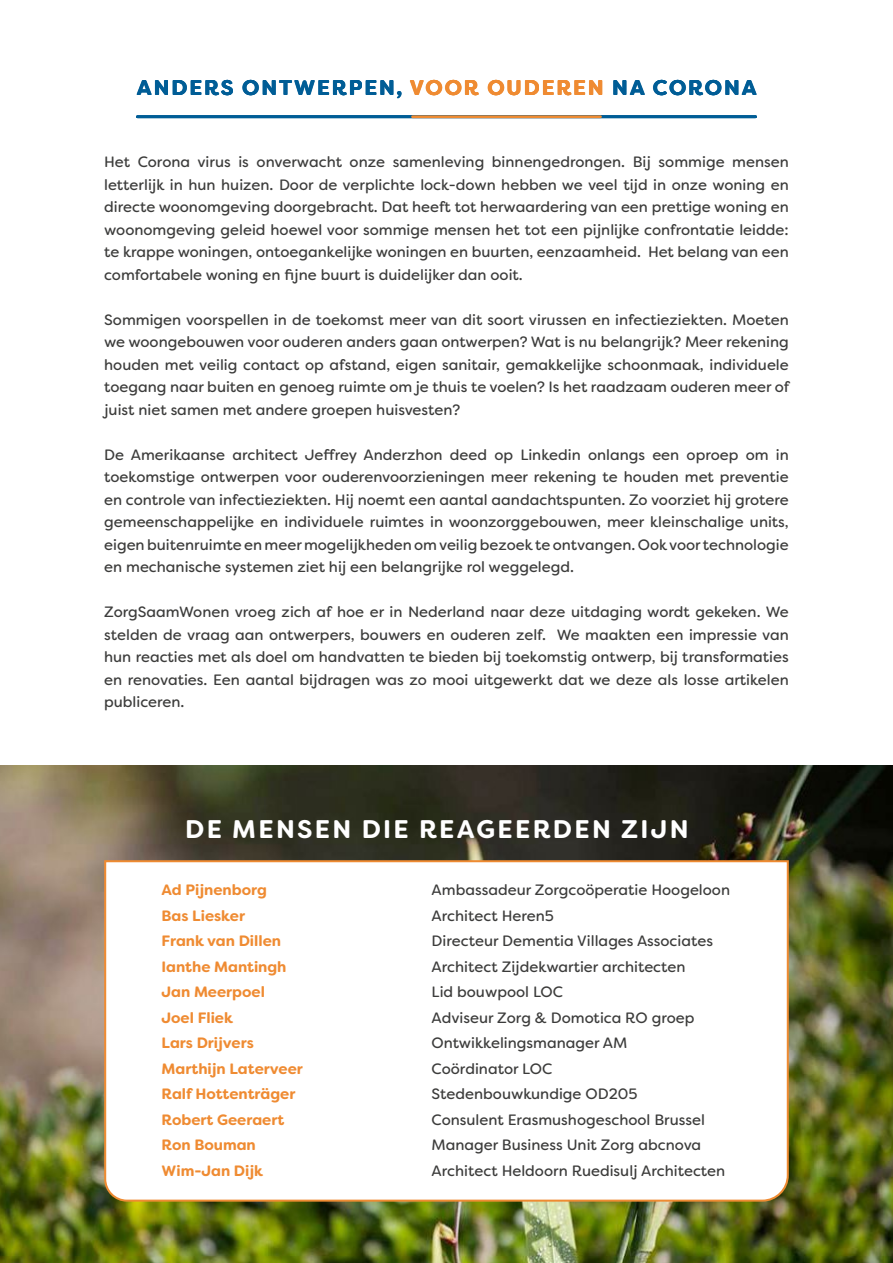
<style>
.page{position:relative;width:893px;height:1263px;background:#fff}
.page>*{position:absolute;margin:0;border:0;box-sizing:border-box;transform-origin:0 0}
.t1{font:700 25.5px "Filson Soft";letter-spacing:.09em;color:#fff}
.t2{font:700 21.3px "Filson Soft";letter-spacing:.09em;color:#005d96}
.t3{font:15px/22.5px "Filson Soft";color:#3c3c3b;text-align:justify}
.t4{font:700 15px "Filson Soft";color:#ef8b32}
.s1{color:#ef8b32}
</style>
<div class="page">
<img style="left:0;top:765px;width:893px;height:498px">
<svg style="left:103px;top:859px;width:687px;height:344px"></svg>
<hr style="left:137px;top:115px;width:619px;height:3px;background:#005d96">
<hr style="left:412px;top:115px;width:189px;height:3px;background:#ef8b32">
<h2 class="t2" style="left:137px;top:74px;width:621px">ANDERS ONTWERPEN, <span class="s1">VOOR OUDEREN</span> NA CORONA</h2>
<p class="t3" style="left:104px;top:151px;width:686px">Het Corona virus is onverwacht onze samenleving binnengedrongen. Bij sommige mensen letterlijk in hun huizen. Door de verplichte lock-down hebben we veel tijd in onze woning en directe woonomgeving doorgebracht. Dat heeft tot herwaardering van een prettige woning en woonomgeving geleid hoewel voor sommige mensen het tot een pijnlijke confrontatie leidde: te krappe woningen, ontoegankelijke woningen en buurten, eenzaamheid. Het belang van een comfortabele woning en fijne buurt is duidelijker dan ooit.</p>
<p class="t3" style="left:104px;top:308px;width:687px">Sommigen voorspellen in de toekomst meer van dit soort virussen en infectieziekten. Moeten we woongebouwen voor ouderen anders gaan ontwerpen? Wat is nu belangrijk? Meer rekening houden met veilig contact op afstand, eigen sanitair, gemakkelijke schoonmaak, individuele toegang naar buiten en genoeg ruimte om je thuis te voelen? Is het raadzaam ouderen meer of juist niet samen met andere groepen huisvesten?</p>
<p class="t3" style="left:104px;top:443px;width:686px">De Amerikaanse architect Jeffrey Anderzhon deed op Linkedin onlangs een oproep om in toekomstige ontwerpen voor ouderenvoorzieningen meer rekening te houden met preventie en controle van infectieziekten. Hij noemt een aantal aandachtspunten. Zo voorziet hij grotere gemeenschappelijke en individuele ruimtes in woonzorggebouwen, meer kleinschalige units, eigen buitenruimte en meer mogelijkheden om veilig bezoek te ontvangen. Ook voor technologie en mechanische systemen ziet hij een belangrijke rol weggelegd.</p>
<p class="t3" style="left:104px;top:601px;width:686px">ZorgSaamWonen vroeg zich af hoe er in Nederland naar deze uitdaging wordt gekeken. We stelden de vraag aan ontwerpers, bouwers en ouderen zelf. We maakten een impressie van hun reacties met als doel om handvatten te bieden bij toekomstig ontwerp, bij transformaties en renovaties. Een aantal bijdragen was zo mooi uitgewerkt dat we deze als losse artikelen publiceren.</p>
<h1 class="t1" style="left:185px;top:812px;width:505px">DE MENSEN DIE REAGEERDEN ZIJN</h1>
<p class="t4" style="left:162px;top:880px;width:107px">Ad Pijnenborg</p>
<p class="t3" style="left:432px;top:878px;width:300px">Ambassadeur Zorgcoöperatie Hoogeloon</p>
<p class="t4" style="left:162px;top:906px;width:85px">Bas Liesker</p>
<p class="t3" style="left:432px;top:904px;width:124px">Architect Heren5</p>
<p class="t4" style="left:162px;top:931px;width:121px">Frank van Dillen</p>
<p class="t3" style="left:432px;top:929px;width:283px">Directeur Dementia Villages Associates</p>
<p class="t4" style="left:162px;top:957px;width:126px">Ianthe Mantingh</p>
<p class="t3" style="left:432px;top:955px;width:255px">Architect Zijdekwartier architecten</p>
<p class="t4" style="left:162px;top:982px;width:105px">Jan Meerpoel</p>
<p class="t3" style="left:432px;top:980px;width:133px">Lid bouwpool LOC</p>
<p class="t4" style="left:162px;top:1008px;width:73px">Joel Fliek</p>
<p class="t3" style="left:432px;top:1006px;width:264px">Adviseur Zorg &amp; Domotica RO groep</p>
<p class="t4" style="left:162px;top:1033px;width:94px">Lars Drijvers</p>
<p class="t3" style="left:432px;top:1031px;width:197px">Ontwikkelingsmanager AM</p>
<p class="t4" style="left:162px;top:1059px;width:143px">Marthijn Laterveer</p>
<p class="t3" style="left:432px;top:1057px;width:122px">Coördinator LOC</p>
<p class="t4" style="left:162px;top:1084px;width:135px">Ralf Hottenträger</p>
<p class="t3" style="left:432px;top:1082px;width:207px">Stedenbouwkundige OD205</p>
<p class="t4" style="left:162px;top:1110px;width:124px">Robert Geeraert</p>
<p class="t3" style="left:432px;top:1108px;width:275px">Consulent Erasmushogeschool Brussel</p>
<p class="t4" style="left:162px;top:1135px;width:96px">Ron Bouman</p>
<p class="t3" style="left:432px;top:1133px;width:271px">Manager Business Unit Zorg abcnova</p>
<p class="t4" style="left:162px;top:1161px;width:103px">Wim-Jan Dijk</p>
<p class="t3" style="left:432px;top:1159px;width:295px">Architect Heldoorn Ruedisulj Architecten</p>
</div>
